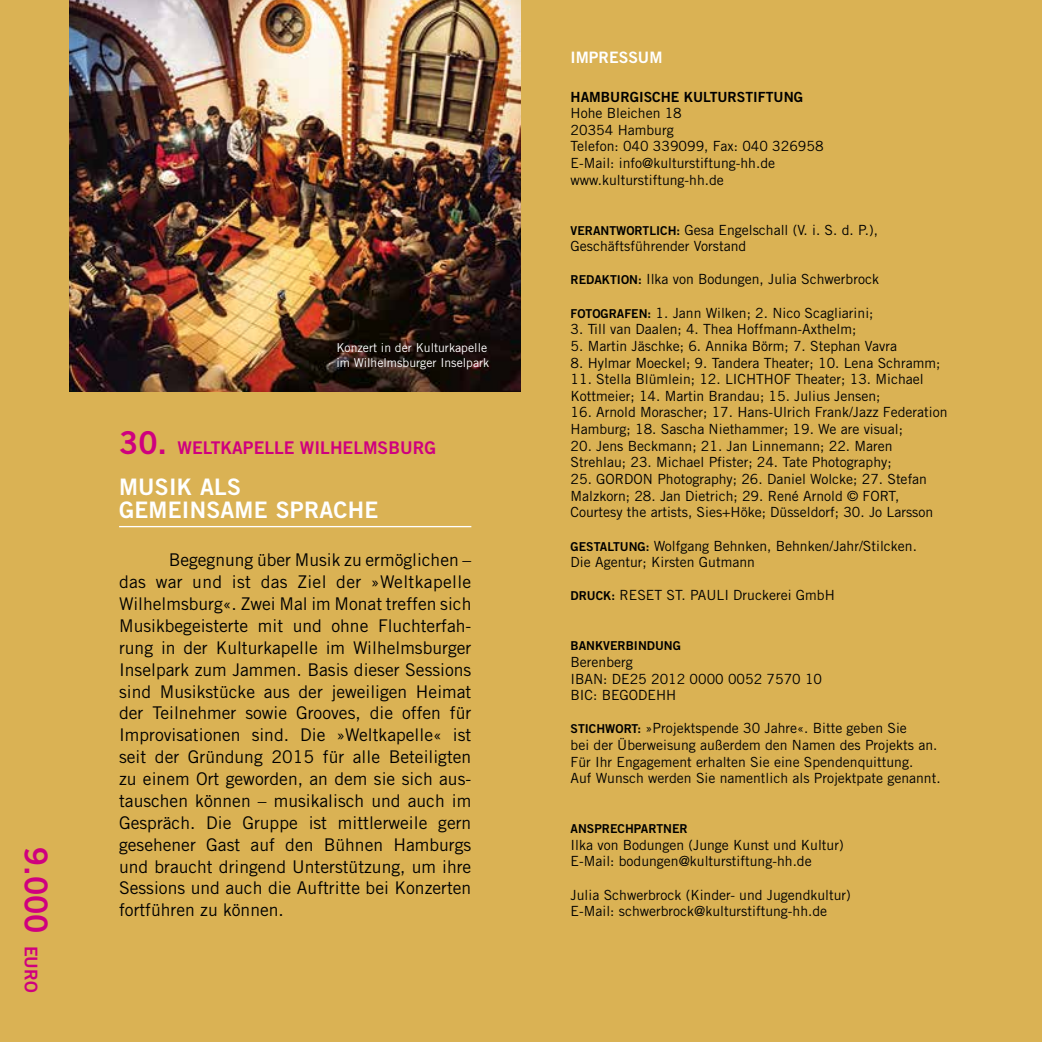
<style>
.page{position:relative;width:1042px;height:1042px;background:#fff}
.page>*{position:absolute;margin:0;border:0;box-sizing:border-box;transform-origin:0 0}
.t1{font:31.5px "Trade Gothic Bold Two";color:#cf007f}
.t2{font:22.75px/22.8px "Trade Gothic Bold Two";letter-spacing:.01em;color:#fff}
.t3{font:17.5px/21.9px "Trade Gothic";color:#000;text-align:justify}
.t4{font:17.5px "Trade Gothic Bold Two";color:#cf007f}
.t5{font:15.75px "Trade Gothic Bold Two";color:#fff}
.t6{font:14px/16.6px "Trade Gothic";color:#000}
.t7{font:14px "Trade Gothic Bold Two";color:#000}
.t8{font:12.25px/14.7px "Trade Gothic";color:#fff}
.t9{font:12.25px "Trade Gothic Bold Two";color:#000}
.s1{font-size:17.5px}
.s2{font-size:31.5px}
.s3{font-family:"Trade Gothic Bold Two";font-size:12.25px}
</style>
<div class="page">
<div style="left:0;top:0;width:521px;height:1042px;background:#dab254"></div>
<div style="left:521px;top:0;width:521px;height:1042px;background:#dab254"></div>
<img style="left:69px;top:0;width:452px;height:392px">
<hr style="left:119px;top:526px;width:352px;height:1px;background:#fff">
<h1 class="t1" style="left:55px;top:847px;width:147px;rotate:90deg">9.000 <span class="s1">EURO</span></h1>
<p class="t8" style="left:336px;top:340px;width:154px">Konzert in der Kulturkapelle im Wilhelmsburger Inselpark</p>
<p class="t4" style="left:119px;top:437px;width:318px"><span class="s2">30.</span> WELTKAPELLE WILHELMSBURG</p>
<h2 class="t2" style="left:119px;top:475px;width:261px">MUSIK ALS<br>GEMEINSAME SPRACHE</h2>
<p class="t3" style="left:119px;top:549px;width:354px;text-indent:50px">Begegnung über Musik zu ermöglichen – das war und ist das Ziel der »Weltkapelle Wilhelmsburg«. Zwei Mal im Monat treffen sich Musikbegeisterte mit und ohne Fluchterfah&shy;rung in der Kulturkapelle im Wilhelmsburger Inselpark zum Jammen. Basis dieser Sessions sind Musikstücke aus der jeweiligen Heimat der Teilnehmer sowie Grooves, die offen für Improvisationen sind. Die »Weltkapelle« ist seit der Gründung 2015 für alle Beteiligten zu einem Ort geworden, an dem sie sich aus&shy;tauschen können – musikalisch und auch im Gespräch. Die Gruppe ist mittlerweile gern gesehener Gast auf den Bühnen Hamburgs und braucht dringend Unterstützung, um ihre Sessions und auch die Auftritte bei Konzerten fortführen zu können.</p>
<p class="t5" style="left:570px;top:47px;width:93px">IMPRESSUM</p>
<p class="t7" style="left:570px;top:88px;width:234px">HAMBURGISCHE KULTURSTIFTUNG</p>
<p class="t6" style="left:570px;top:105px;width:254px">Hohe Bleichen 18<br>20354 Hamburg<br>Telefon: 040 339099, Fax: 040 326958<br>E-Mail: info@kulturstiftung-hh.de www.kulturstiftung-hh.de</p>
<p class="t6" style="left:570px;top:221px;width:309px"><span class="s3">VERANTWORTLICH:</span> Gesa Engelschall (V. i. S. d. P.),<br>Geschäftsführender Vorstand</p>
<p class="t6" style="left:570px;top:271px;width:310px"><span class="s3">REDAKTION:</span> Ilka von Bodungen, Julia Schwerbrock</p>
<p class="t6" style="left:570px;top:304px;width:304px"><span class="s3">FOTOGRAFEN:</span> 1. Jann Wilken; 2. Nico Scagliarini;</p>
<p class="t6" style="left:570px;top:321px;width:287px">3. Till van Daalen; 4. Thea Hoffmann-Axthelm;</p>
<p class="t6" style="left:570px;top:337px;width:328px">5. Martin Jäschke; 6. Annika Börm; 7. Stephan Vavra</p>
<p class="t6" style="left:570px;top:354px;width:371px">8. Hylmar Moeckel; 9. Tandera Theater; 10. Lena Schramm;</p>
<p class="t6" style="left:570px;top:371px;width:355px">11. Stella Blümlein; 12. LICHTHOF Theater; 13. Michael<br>Kottmeier; 14. Martin Brandau; 15. Julius Jensen;</p>
<p class="t6" style="left:570px;top:404px;width:378px">16. Arnold Morascher; 17. Hans-Ulrich Frank/Jazz Federation<br>Hamburg; 18. Sascha Niethammer; 19. We are visual;</p>
<p class="t6" style="left:570px;top:437px;width:323px">20. Jens Beckmann; 21. Jan Linnemann; 22. Maren<br>Strehlau; 23. Michael Pfister; 24. Tate Photography;</p>
<p class="t6" style="left:570px;top:470px;width:364px">25. GORDON Photography; 26. Daniel Wolcke; 27. Stefan<br>Malzkorn; 28. Jan Dietrich; 29. René Arnold © FORT,<br>Courtesy the artists, Sies+Höke; Düsseldorf; 30. Jo Larsson</p>
<p class="t6" style="left:570px;top:537px;width:348px"><span class="s3">GESTALTUNG:</span> Wolfgang Behnken, Behnken/Jahr/Stilcken.<br>Die Agentur; Kirsten Gutmann</p>
<p class="t6" style="left:570px;top:587px;width:266px"><span class="s3">DRUCK:</span> RESET ST. PAULI Druckerei GmbH</p>
<p class="t9" style="left:570px;top:638px;width:112px">BANKVERBINDUNG</p>
<p class="t6" style="left:570px;top:653px;width:253px">Berenberg<br>IBAN: DE25 2012 0000 0052 7570 10<br>BIC: BEGODEHH</p>
<p class="t6" style="left:570px;top:720px;width:371px"><span class="s3">STICHWORT:</span> »Projektspende 30 Jahre«. Bitte geben Sie<br>bei der Überweisung außerdem den Namen des Projekts an.<br>Für Ihr Engagement erhalten Sie eine Spendenquittung.<br>Auf Wunsch werden Sie namentlich als Projektpate genannt.</p>
<p class="t9" style="left:570px;top:821px;width:119px">ANSPRECHPARTNER</p>
<p class="t6" style="left:570px;top:836px;width:275px">Ilka von Bodungen (Junge Kunst und Kultur)<br>E-Mail: bodungen@kulturstiftung-hh.de</p>
<p class="t6" style="left:570px;top:886px;width:282px">Julia Schwerbrock (Kinder- und Jugendkultur)<br>E-Mail: schwerbrock@kulturstiftung-hh.de</p>
</div>
